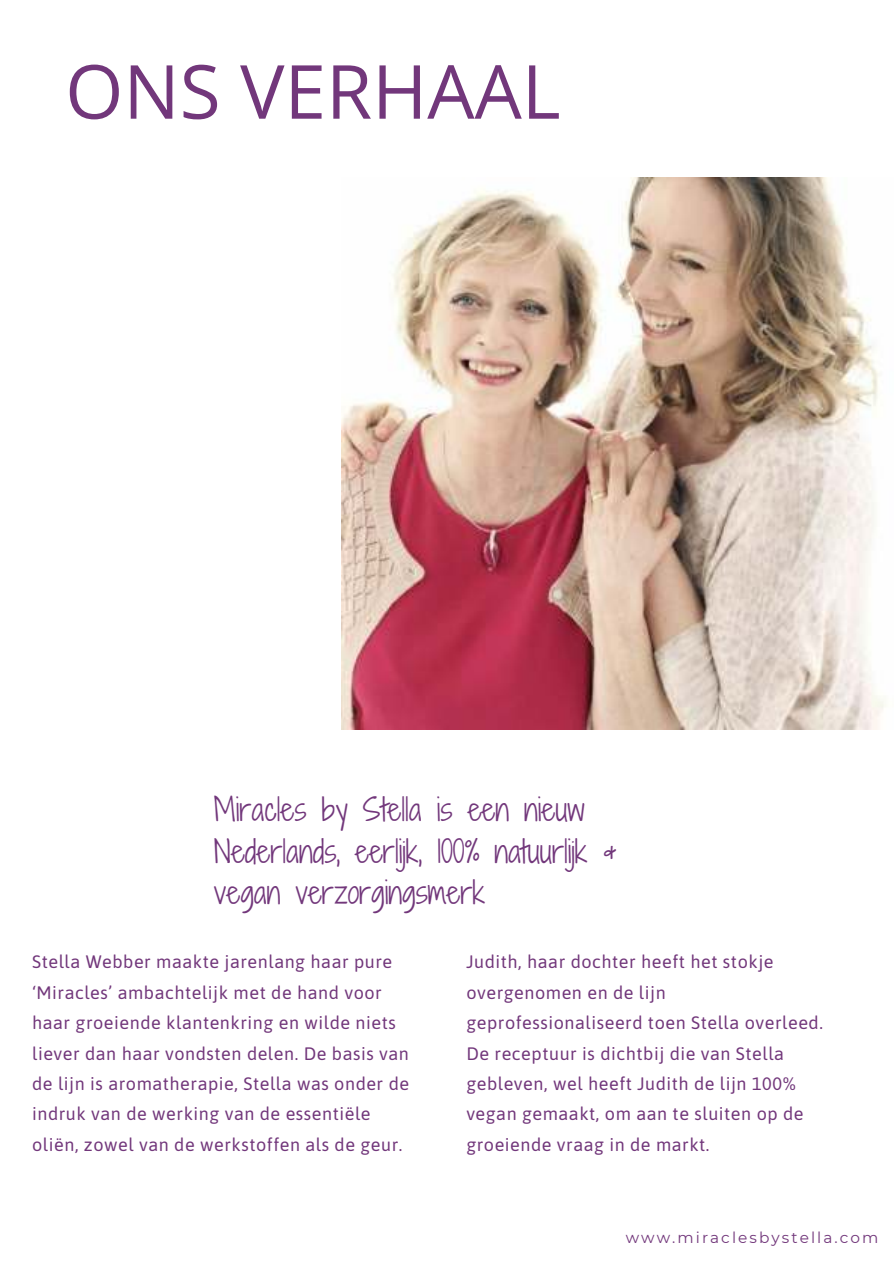
<style>
.page{position:relative;width:894px;height:1264px;background:#fff}
.page>*{position:absolute;margin:0;border:0;box-sizing:border-box;transform-origin:0 0}
.t1{font:74.55px "Open Sans";color:#72377b}
.t2{font:30px/41.7px "Shadows Into Light Two";color:#72377b}
.t3{font:18px/30.5px "Asap";letter-spacing:.03em;color:#72377b}
.t4{font:15.3px "Montserrat";letter-spacing:.135em;color:#72377b}
</style>
<div class="page">
<img style="left:341px;top:177px;width:545px;height:552px">
<h1 class="t1" style="left:65px;top:41px;width:496px">ONS VERHAAL</h1>
<h2 class="t2" style="left:214px;top:788px;width:404px">Miracles by Stella is een nieuw<br>Nederlands, eerlijk, 100% natuurlijk &amp; vegan verzorgingsmerk</h2>
<p class="t3" style="left:32px;top:945px;width:378px">Stella Webber maakte jarenlang haar pure ‘Miracles’ ambachtelijk met de hand voor haar groeiende klantenkring en wilde niets liever dan haar vondsten delen. De basis van de lijn is aromatherapie, Stella was onder de indruk van de werking van de essentiële oliën, zowel van de werkstoffen als de geur.</p>
<p class="t3" style="left:466px;top:945px;width:358px">Judith, haar dochter heeft het stokje overgenomen en de lijn geprofessionaliseerd toen Stella overleed.<br>De receptuur is dichtbij die van Stella gebleven, wel heeft Judith de lijn 100% vegan gemaakt, om aan te sluiten op de groeiende vraag in de markt.</p>
<p class="t4" style="left:625px;top:1226px;width:254px">www.miraclesbystella.com</p>
</div>
